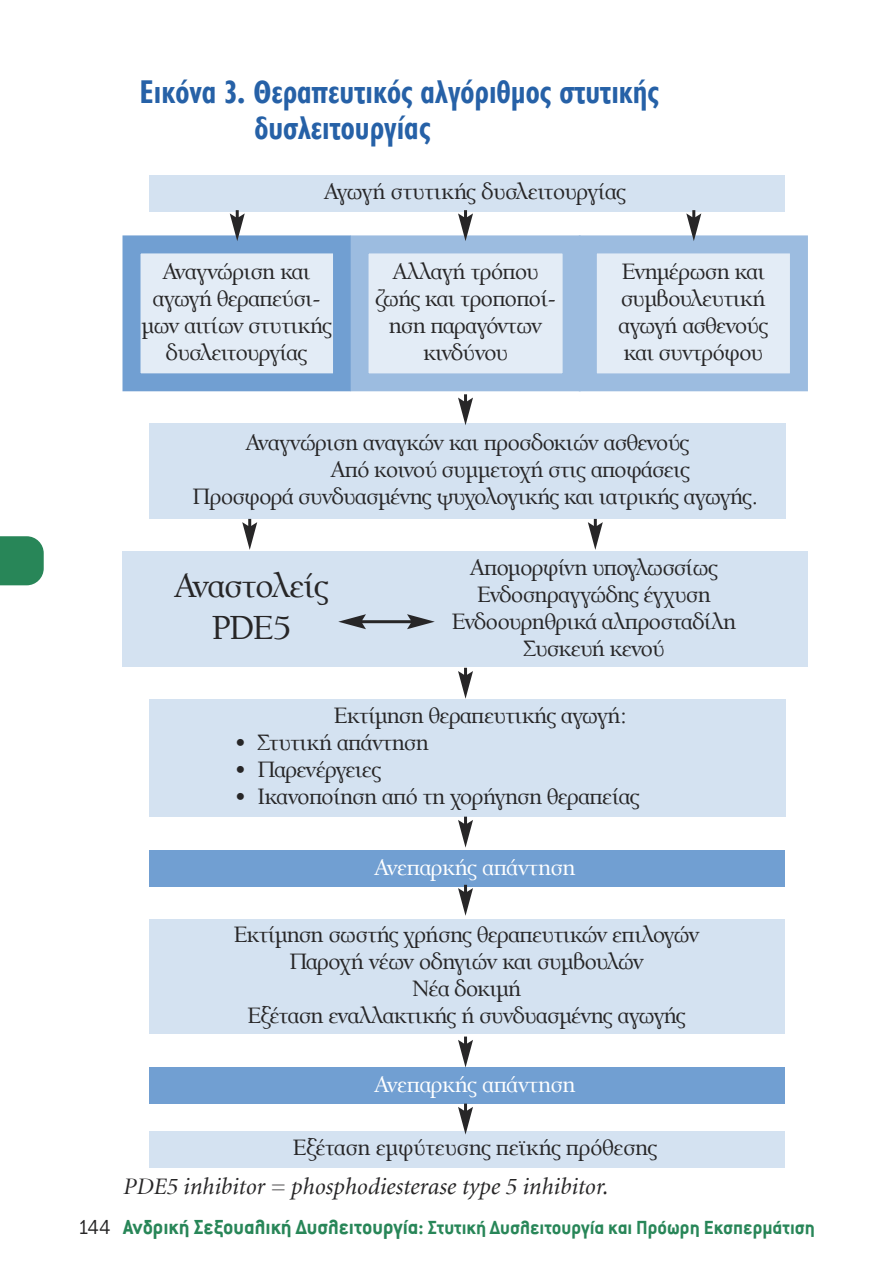
<style>
.page{position:relative;width:893px;height:1276px;background:#fff}
.page>*{position:absolute;margin:0;border:0;box-sizing:border-box;transform-origin:0 0}
.t1{font:36px/42px "Art Berkeley H Light";letter-spacing:-.025em;color:#272627;text-align:center}
.t2{font:700 33px/36px "CF Jeckyl Con";color:#2661a7}
.t3{font:24px/27px "Art Berkeley H Light";letter-spacing:-.01em;color:#272627;text-align:center}
.t4{font:italic 24px "Minion Greek";color:#272627}
.t5{font:24px "Art Berkeley H Light";color:#fff}
.t6{font:700 21px "Conduit ITC Hel";color:#288658}
.s1{font-weight:300;font-size:22.5px;color:#272627}
.s2{font-size:22.5px}
</style>
<div class="page">
<svg style="left:0;top:536px;width:44px;height:49px;background:#368e63"></svg>
<div style="left:149px;top:175px;width:636px;height:36px;background:#d4e2f1"></div>
<div style="left:149px;top:850px;width:636px;height:37px;background:#719fd2"></div>
<div style="left:149px;top:918px;width:636px;height:115px;background:#d4e2f1"></div>
<div style="left:149px;top:1067px;width:636px;height:36px;background:#719fd2"></div>
<div style="left:149px;top:1131px;width:636px;height:36px;background:#d4e2f1"></div>
<div style="left:150px;top:423px;width:636px;height:96px;background:#d4e2f1"></div>
<div style="left:150px;top:699px;width:636px;height:117px;background:#d4e2f1"></div>
<div style="left:380px;top:551px;width:428px;height:116px;background:#d4e2f1"></div>
<div style="left:122px;top:551px;width:259px;height:116px;background:#d4e2f1"></div>
<div style="left:140px;top:253px;width:193px;height:120px;background:#e3ecf6"></div>
<div style="left:122px;top:235px;width:229px;height:156px;border:18px solid #719fd2"></div>
<div style="left:369px;top:253px;width:194px;height:120px;background:#e3ecf6"></div>
<div style="left:351px;top:235px;width:230px;height:156px;border:18px solid #9cbce0"></div>
<div style="left:597px;top:253px;width:193px;height:120px;background:#e3ecf6"></div>
<div style="left:579px;top:235px;width:229px;height:156px;border:18px solid #9cbce0"></div>
<svg style="left:458px;top:210px;width:15px;height:31px"></svg>
<svg style="left:458px;top:394px;width:15px;height:31px"></svg>
<svg style="left:230px;top:210px;width:15px;height:31px"></svg>
<svg style="left:686px;top:210px;width:15px;height:31px"></svg>
<svg style="left:588px;top:519px;width:15px;height:31px"></svg>
<svg style="left:242px;top:519px;width:15px;height:31px"></svg>
<svg style="left:458px;top:668px;width:15px;height:31px"></svg>
<svg style="left:458px;top:816px;width:15px;height:31px"></svg>
<svg style="left:458px;top:885px;width:15px;height:31px"></svg>
<svg style="left:458px;top:1036px;width:15px;height:31px"></svg>
<svg style="left:458px;top:1103px;width:15px;height:31px"></svg>
<hr style="left:361px;top:620px;width:51px;height:3px;background:#272627">
<svg style="left:338px;top:614px;width:28px;height:15px"></svg>
<svg style="left:407px;top:614px;width:28px;height:15px"></svg>
<h2 class="t2" style="left:254px;top:74px;width:406px;text-indent:-115px">Εικόνα 3. Θεραπευτικός αλγόριθμος στυτικής δυσλειτουργίας</h2>
<p class="t3" style="left:324px;top:179px;width:303px">Αγωγή στυτικής δυσλειτουργίας</p>
<p class="t3" style="left:141px;top:259px;width:192px">Αναγνώριση και αγωγή θεραπεύσι&shy;μων αιτίων στυτικής δυσλειτουργίας</p>
<p class="t3" style="left:375px;top:259px;width:182px">Αλλαγή τρόπου ζωής και τροποποί&shy;ηση παραγόντων κινδύνου</p>
<p class="t3" style="left:618px;top:259px;width:151px;text-align:left">Ενημέρωση και συμβουλευτική αγωγή ασθενούς και συντρόφου</p>
<p class="t3" style="left:246px;top:430px;width:445px">Αναγνώριση αναγκών και προσδοκιών ασθενούς</p>
<p class="t3" style="left:331px;top:457px;width:361px">Από κοινού συμμετοχή στις αποφάσεις</p>
<p class="t3" style="left:192px;top:484px;width:567px">Προσφορά συνδυασμένης ψυχολογικής και ιατρικής αγωγής.</p>
<h1 class="t1" style="left:174px;top:567px;width:156px">Αναστολείς<br>PDE5</h1>
<p class="t3" style="left:452px;top:555px;width:286px">Απομορφίνη υπογλωσσίως<br>Ενδοσηραγγώδης έγχυση<br>Ενδοουρηθρικά αλπροσταδίλη<br>Συσκευή κενού</p>
<p class="t3" style="left:334px;top:703px;width:294px">Εκτίμηση θεραπευτικής αγωγή:</p>
<p class="t3" style="left:235px;top:730px;width:196px">• Στυτική απάντηση</p>
<p class="t3" style="left:235px;top:757px;width:148px">• Παρενέργειες</p>
<p class="t3" style="left:235px;top:784px;width:407px">• Ικανοποίηση από τη χορήγηση θεραπείας</p>
<p class="t5" style="left:375px;top:856px;width:203px">Ανεπαρκής απάντηση</p>
<p class="t3" style="left:234px;top:921px;width:467px">Εκτίμηση σωστής χρήσης θεραπευτικών επιλογών Παροχή νέων οδηγιών και συμβουλών<br>Νέα δοκιμή<br>Εξέταση εναλλακτικής ή συνδυασμένης αγωγής</p>
<p class="t5" style="left:375px;top:1072px;width:203px">Ανεπαρκής απάντηση</p>
<p class="t3" style="left:293px;top:1135px;width:366px">Εξέταση εμφύτευσης πεϊκής πρόθεσης</p>
<p class="t4" style="left:122px;top:1174px;width:487px">PDE5 inhibitor = phosphodiesterase type 5 inhibitor.</p>
<p class="t6" style="left:78px;top:1216px;width:739px"><span class="s1">144</span> <span class="s2">Ανδρική Σεξουαλική Δυσλειτουργία:</span> Στυτική Δυσλειτουργία και Πρόωρη Εκσπερμάτιση</p>
</div>
